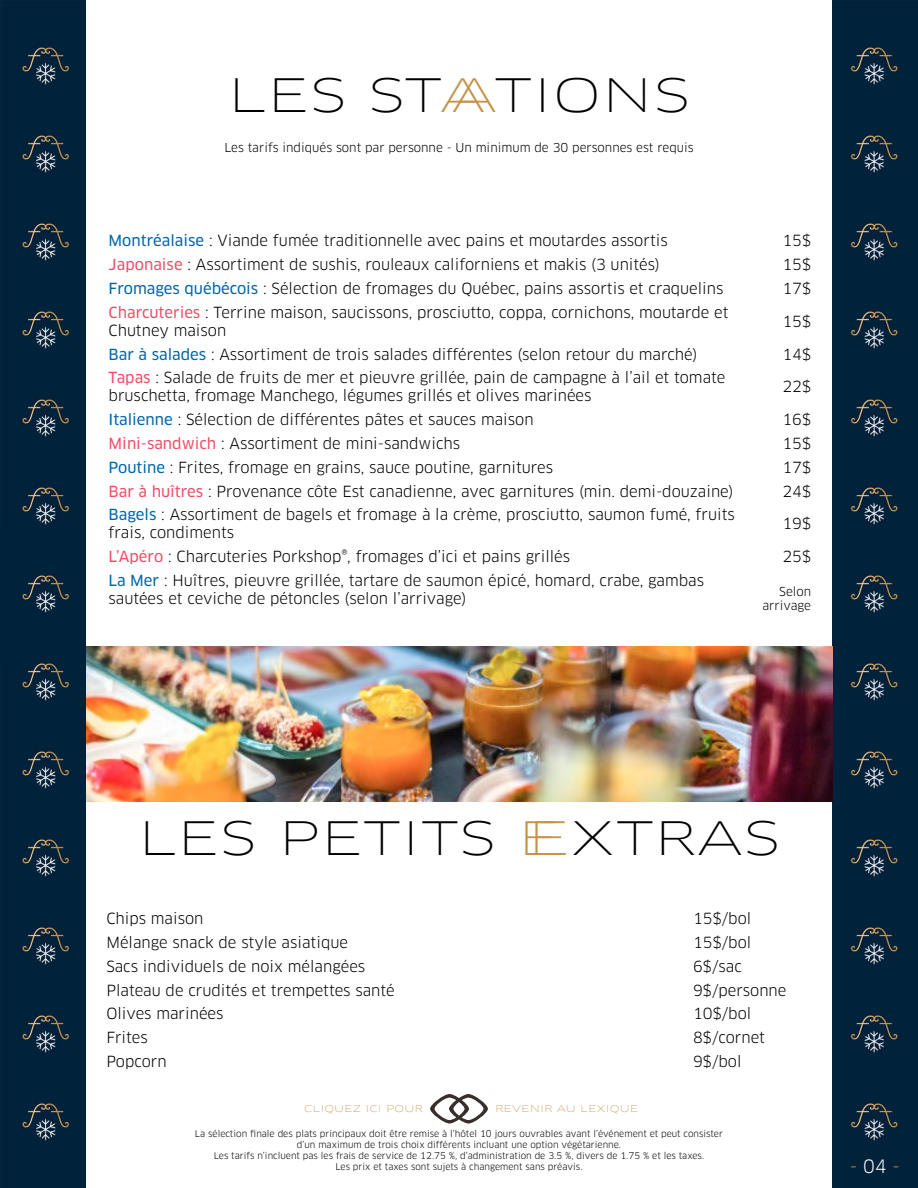
<style>
.page{position:relative;width:918px;height:1188px;background:#fff}
.page>*{position:absolute;margin:0;border:0;box-sizing:border-box;transform-origin:0 0}
.t1{font:100 45px "Clan OT Extd";color:#000}
.t2{font:18px "Clan OT";color:#c39449}
.t3{font:15px/18px "Clan OT";color:#000}
.t4{font:12px/14.4px "Clan OT";color:#000;text-align:right}
.t5{font:9px/10.8px "Clan OT";color:#000;text-align:center}
.t6{font:100 9px "Clan OT Extd";color:#c39449}
.s1{color:#c39449}
.s2{font-family:"Clan OT News";color:#0067aa}
.s3{font-family:"Clan OT News";color:#f04e69}
.s4{color:#fff}
</style>
<div class="page">
<img style="left:0;top:0;width:86px;height:1188px">
<img style="left:832px;top:0;width:86px;height:1188px">
<svg style="left:430px;top:1094px;width:58px;height:30px"></svg>
<img style="left:86px;top:647px;width:746px;height:154px">
<h1 class="t1" style="left:228px;top:67px;width:464px">LES ST<span class="s1">AA</span>TIONS</h1>
<p class="t4" style="left:224px;top:140px;width:471px">Les tarifs indiqués sont par personne - Un minimum de 30 personnes est requis</p>
<p class="t3" style="left:109px;top:232px;width:561px"><span class="s2">Montréalaise</span> : Viande fumée traditionnelle avec pains et moutardes assortis</p>
<p class="t3" style="left:783px;top:232px;width:30px">15$</p>
<p class="t3" style="left:109px;top:256px;width:553px"><span class="s3">Japonaise</span> : Assortiment de sushis, rouleaux californiens et makis (3 unités)</p>
<p class="t3" style="left:783px;top:256px;width:30px">15$</p>
<p class="t3" style="left:109px;top:280px;width:616px"><span class="s2">Fromages québécois</span> : Sélection de fromages du Québec, pains assortis et craquelins</p>
<p class="t3" style="left:783px;top:280px;width:30px">17$</p>
<p class="t3" style="left:109px;top:303px;width:621px"><span class="s3">Charcuteries</span> : Terrine maison, saucissons, prosciutto, coppa, cornichons, moutarde et<br>Chutney maison</p>
<p class="t3" style="left:783px;top:312px;width:30px">15$</p>
<p class="t3" style="left:109px;top:345px;width:591px"><span class="s2">Bar à salades</span> : Assortiment de trois salades différentes (selon retour du marché)</p>
<p class="t3" style="left:783px;top:345px;width:30px">14$</p>
<p class="t3" style="left:109px;top:369px;width:618px"><span class="s3">Tapas</span> : Salade de fruits de mer et pieuvre grillée, pain de campagne à l’ail et tomate bruschetta, fromage Manchego, légumes grillés et olives marinées</p>
<p class="t3" style="left:783px;top:378px;width:30px">22$</p>
<p class="t3" style="left:109px;top:411px;width:427px"><span class="s2">Italienne</span> : Sélection de différentes pâtes et sauces maison</p>
<p class="t3" style="left:783px;top:411px;width:30px">16$</p>
<p class="t3" style="left:109px;top:435px;width:353px"><span class="s3">Mini-sandwich</span> : Assortiment de mini-sandwichs</p>
<p class="t3" style="left:783px;top:435px;width:30px">15$</p>
<p class="t3" style="left:109px;top:458px;width:446px"><span class="s2">Poutine</span> : Frites, fromage en grains, sauce poutine, garnitures</p>
<p class="t3" style="left:783px;top:458px;width:30px">17$</p>
<p class="t3" style="left:109px;top:482px;width:627px"><span class="s3">Bar à huîtres</span> : Provenance côte Est canadienne, avec garnitures (min. demi-douzaine)</p>
<p class="t3" style="left:783px;top:482px;width:30px">24$</p>
<p class="t3" style="left:109px;top:506px;width:628px"><span class="s2">Bagels</span> : Assortiment de bagels et fromage à la crème, prosciutto, saumon fumé, fruits frais, condiments</p>
<p class="t3" style="left:783px;top:515px;width:30px">19$</p>
<p class="t3" style="left:109px;top:548px;width:463px"><span class="s3">L’Apéro</span> : Charcuteries Porkshop®, fromages d’ici et pains grillés</p>
<p class="t3" style="left:783px;top:548px;width:30px">25$</p>
<p class="t3" style="left:109px;top:572px;width:597px"><span class="s2">La Mer</span> : Huîtres, pieuvre grillée, tartare de saumon épicé, homard, crabe, gambas sautées et ceviche de pétoncles (selon l’arrivage)</p>
<p class="t4" style="left:762px;top:584px;width:50px">Selon arrivage</p>
<h1 class="t1" style="left:138px;top:811px;width:644px">LES PETITS <span class="s1">EE</span>XTRAS</h1>
<p class="t3" style="left:106px;top:910px;width:99px">Chips maison</p>
<p class="t3" style="left:693px;top:910px;width:60px">15$/bol</p>
<p class="t3" style="left:106px;top:933px;width:243px">Mélange snack de style asiatique</p>
<p class="t3" style="left:693px;top:933px;width:60px">15$/bol</p>
<p class="t3" style="left:106px;top:957px;width:260px">Sacs individuels de noix mélangées</p>
<p class="t3" style="left:693px;top:957px;width:50px">6$/sac</p>
<p class="t3" style="left:106px;top:981px;width:290px">Plateau de crudités et trempettes santé</p>
<p class="t3" style="left:693px;top:981px;width:95px">9$/personne</p>
<p class="t3" style="left:106px;top:1005px;width:119px">Olives marinées</p>
<p class="t3" style="left:693px;top:1005px;width:60px">10$/bol</p>
<p class="t3" style="left:106px;top:1029px;width:43px">Frites</p>
<p class="t3" style="left:693px;top:1029px;width:73px">8$/cornet</p>
<p class="t3" style="left:106px;top:1052px;width:62px">Popcorn</p>
<p class="t3" style="left:693px;top:1052px;width:50px">9$/bol</p>
<p class="t6" style="left:304px;top:1103px;width:120px">CLIQUEZ ICI POUR</p>
<p class="t6" style="left:495px;top:1103px;width:145px">REVENIR AU LEXIQUE</p>
<p class="t5" style="left:195px;top:1129px;width:530px">La sélection finale des plats principaux doit être remise à l’hôtel 10 jours ouvrables avant l’événement et peut consister d’un maximum de trois choix différents incluant une option végétarienne.<br>Les tarifs n’incluent pas les frais de service de 12.75 %, d’administration de 3.5 %, divers de 1.75 % et les taxes.<br>Les prix et taxes sont sujets à changement sans préavis.</p>
<p class="t2" style="left:850px;top:1156px;width:51px">- <span class="s4">04</span> -</p>
</div>
